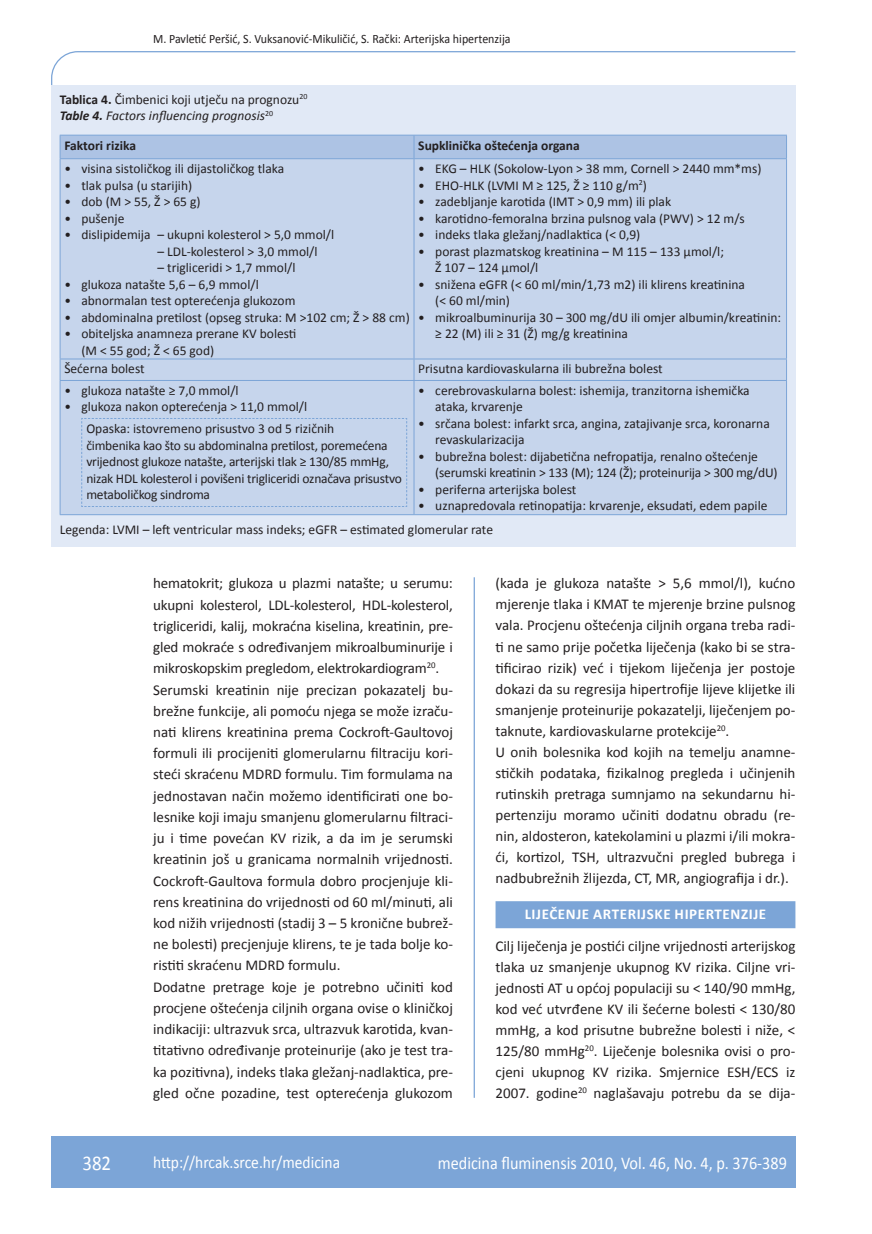
<style>
.page{position:relative;width:872px;height:1234px;background:#fff}
.page>*{position:absolute;margin:0;border:0;box-sizing:border-box;transform-origin:0 0}
.t1{font:21px "Calibri";color:#fff;scale:.9 1}
.t2{font:18px "Calibri";color:#fff;scale:.9 1}
.t3{font:17.25px "Calibri";color:#fff;scale:.9 1}
.t4{font:15px/21.1px "Calibri";color:#231f20}
.t5{font:700 15px "Calibri";letter-spacing:.04em;color:#fff}
.t6{font:13.5px/16.5px "Calibri";color:#231f20}
.t7{font:700 13.5px "Calibri";color:#231f20}
.t8{font:12.75px "Calibri";color:#231f20;scale:.94 1}
.s1{font-weight:700}
.s2{font-weight:700;font-style:italic}
.s3{font-style:italic}
</style>
<div class="page">
<svg style="left:51px;top:51px;width:745px;height:275px"></svg>
<hr style="left:473px;top:577px;width:2px;height:520px;background:#7ca5d7">
<div style="left:51px;top:1135px;width:744px;height:51px;background:#7ca5d7"></div>
<div style="left:495px;top:901px;width:300px;height:27px;background:#7ca5d7"></div>
<div style="left:51px;top:85px;width:744px;height:461px;background:#e1e9f6"></div>
<div style="left:61px;top:159px;width:725px;height:355px;background:#c6d5ec"></div>
<div style="left:60px;top:135px;width:727px;height:23px;background:#adc3e4"></div>
<hr style="left:60px;top:158px;width:354px;height:1px;background:#7ca5d7">
<hr style="left:60px;top:159px;width:1px;height:199px;background:#7ca5d7">
<hr style="left:414px;top:158px;width:373px;height:1px;background:#7ca5d7">
<hr style="left:413px;top:159px;width:1px;height:199px;background:#7ca5d7">
<hr style="left:786px;top:159px;width:1px;height:199px;background:#7ca5d7">
<hr style="left:60px;top:358px;width:354px;height:1px;background:#7ca5d7">
<svg style="left:60px;top:359px;width:1px;height:21px"></svg>
<hr style="left:414px;top:358px;width:373px;height:1px;background:#7ca5d7">
<svg style="left:413px;top:359px;width:1px;height:21px"></svg>
<svg style="left:786px;top:359px;width:1px;height:21px"></svg>
<hr style="left:60px;top:380px;width:354px;height:1px;background:#7ca5d7">
<hr style="left:60px;top:381px;width:1px;height:133px;background:#7ca5d7">
<hr style="left:414px;top:380px;width:373px;height:1px;background:#7ca5d7">
<hr style="left:413px;top:381px;width:1px;height:133px;background:#7ca5d7">
<hr style="left:786px;top:381px;width:1px;height:133px;background:#7ca5d7">
<hr style="left:60px;top:514px;width:354px;height:1px;background:#7ca5d7">
<hr style="left:414px;top:514px;width:373px;height:1px;background:#7ca5d7">
<div style="left:81px;top:417px;width:326px;height:90px;background:#c6d5ec"></div>
<p class="t8" style="left:153px;top:30px;width:382px">M. Pavletić Peršić, S. Vuksanović-Mikuličić, S. Rački: Arterijska hipertenzija</p>
<p class="t6" style="left:60px;top:90px;width:249px"><span class="s1">Tablica 4.</span> Čimbenici koji utječu na prognozu<sup>20<br></sup><span class="s2">Table 4.</span> <span class="s3">Factors influencing prognosis</span><sup>20</sup></p>
<p class="t7" style="left:64px;top:137px;width:73px">Faktori rizika</p>
<p class="t7" style="left:418px;top:137px;width:163px">Supklinička oštećenja organa</p>
<p class="t6" style="left:64px;top:160px;width:221px">• visina sistoličkog ili dijastoličkog tlaka</p>
<p class="t6" style="left:64px;top:176px;width:129px">• tlak pulsa (u starijih)</p>
<p class="t6" style="left:64px;top:193px;width:138px">• dob (M &gt; 55, Ž &gt; 65 g)</p>
<p class="t6" style="left:64px;top:209px;width:62px">• pušenje</p>
<p class="t6" style="left:64px;top:226px;width:271px">• dislipidemija – ukupni kolesterol &gt; 5,0 mmol/l</p>
<p class="t6" style="left:157px;top:242px;width:162px">– LDL-kolesterol &gt; 3,0 mmol/l</p>
<p class="t6" style="left:157px;top:259px;width:140px">– trigliceridi &gt; 1,7 mmol/l</p>
<p class="t6" style="left:64px;top:275px;width:196px">• glukoza natašte 5,6 – 6,9 mmol/l</p>
<p class="t6" style="left:64px;top:292px;width:233px">• abnormalan test opterećenja glukozom</p>
<p class="t6" style="left:64px;top:308px;width:347px">• abdominalna pretilost (opseg struka: M &gt;102 cm; Ž &gt; 88 cm)</p>
<p class="t6" style="left:81px;top:325px;width:217px;text-indent:-17px">• obiteljska anamneza prerane KV bolesti (M &lt; 55 god; Ž &lt; 65 god)</p>
<p class="t6" style="left:418px;top:160px;width:345px">• EKG – HLK (Sokolow-Lyon &gt; 38 mm, Cornell &gt; 2440 mm*ms)</p>
<p class="t6" style="left:418px;top:176px;width:230px">• EHO-HLK (LVMI M ≥ 125, Ž ≥ 110 g/m<sup>2</sup>)</p>
<p class="t6" style="left:418px;top:193px;width:254px">• zadebljanje karotida (IMT &gt; 0,9 mm) ili plak</p>
<p class="t6" style="left:418px;top:209px;width:328px">• karotidno-femoralna brzina pulsnog vala (PWV) &gt; 12 m/s</p>
<p class="t6" style="left:418px;top:226px;width:223px">• indeks tlaka gležanj/nadlaktica (&lt; 0,9)</p>
<p class="t6" style="left:435px;top:242px;width:290px;text-indent:-17px">• porast plazmatskog kreatinina – M 115 – 133 µmol/l;<br>Ž 107 – 124 µmol/l</p>
<p class="t6" style="left:435px;top:275px;width:311px;text-indent:-17px">• snižena eGFR (&lt; 60 ml/min/1,73 m2) ili klirens kreatinina (&lt; 60 ml/min)</p>
<p class="t6" style="left:435px;top:308px;width:347px;text-indent:-17px">• mikroalbuminurija 30 – 300 mg/dU ili omjer albumin/kreatinin: ≥ 22 (M) ili ≥ 31 (Ž) mg/g kreatinina</p>
<p class="t6" style="left:64px;top:360px;width:82px">Šećerna bolest</p>
<p class="t6" style="left:418px;top:360px;width:246px">Prisutna kardiovaskularna ili bubrežna bolest</p>
<p class="t6" style="left:64px;top:381px;width:176px">• glukoza natašte ≥ 7,0 mmol/l</p>
<p class="t6" style="left:86px;top:395px;width:249px;line-height:21.9px;text-indent:-22px">• glukoza nakon opterećenja &gt; 11,0 mmol/l<br>Opaska: istovremeno prisustvo 3 od 5 rizičnih</p>
<p class="t6" style="left:86px;top:436px;width:317px">čimbenika kao što su abdominalna pretilost, poremećena vrijednost glukoze natašte, arterijski tlak ≥ 130/85 mmHg, nizak HDL kolesterol i povišeni trigliceridi označava prisustvo metaboličkog sindroma</p>
<p class="t6" style="left:435px;top:381px;width:316px;text-indent:-17px">• cerebrovaskularna bolest: ishemija, tranzitorna ishemička ataka, krvarenje</p>
<p class="t6" style="left:435px;top:414px;width:336px;text-indent:-17px">• srčana bolest: infarkt srca, angina, zatajivanje srca, koronarna revaskularizacija</p>
<p class="t6" style="left:435px;top:447px;width:344px;text-indent:-17px">• bubrežna bolest: dijabetična nefropatija, renalno oštećenje (serumski kreatinin &gt; 133 (M); 124 (Ž); proteinurija &gt; 300 mg/dU)</p>
<p class="t6" style="left:418px;top:480px;width:160px">• periferna arterijska bolest</p>
<p class="t6" style="left:60px;top:493px;width:709px;line-height:23.7px;text-indent:358px">• uznapredovala retinopatija: krvarenje, eksudati, edem papile<br>Legenda: LVMI – left ventricular mass indeks; eGFR – estimated glomerular rate</p>
<p class="t4" style="left:153px;top:572px;width:301px">hematokrit; glukoza u plazmi natašte; u serumu: ukupni kolesterol, LDL-kolesterol, HDL-kolesterol, trigliceridi, kalij, mokraćna kiselina, kreatinin, pre&shy;gled mokraće s određivanjem mikroalbuminurije i mikroskopskim pregledom, elektrokardiogram<sup>20</sup>.<br>Serumski kreatinin nije precizan pokazatelj bu&shy;brežne funkcije, ali pomoću njega se može izraču&shy;nati klirens kreatinina prema Cockroft-Gaultovoj formuli ili procijeniti glomerularnu filtraciju kori&shy;steći skraćenu MDRD formulu. Tim formulama na jednostavan način možemo identificirati one bo&shy;lesnike koji imaju smanjenu glomerularnu filtraci&shy;ju i time povećan KV rizik, a da im je serumski kreatinin još u granicama normalnih vrijednosti.<br>Cockroft-Gaultova formula dobro procjenjuje kli&shy;rens kreatinina do vrijednosti od 60 ml/minuti, ali kod nižih vrijednosti (stadij 3 – 5 kronične bubrež&shy;ne bolesti) precjenjuje klirens, te je tada bolje ko&shy;ristiti skraćenu MDRD formulu.<br>Dodatne pretrage koje je potrebno učiniti kod procjene oštećenja ciljnih organa ovise o kliničkoj indikaciji: ultrazvuk srca, ultrazvuk karotida, kvan&shy;titativno određivanje proteinurije (ako je test tra&shy;ka pozitivna), indeks tlaka gležanj-nadlaktica, pre&shy;gled očne pozadine, test opterećenja glukozom</p>
<p class="t4" style="left:495px;top:572px;width:301px">(kada je glukoza natašte &gt; 5,6 mmol/l), kućno mjerenje tlaka i KMAT te mjerenje brzine pulsnog vala. Procjenu oštećenja ciljnih organa treba radi&shy;ti ne samo prije početka liječenja (kako bi se stra&shy;tificirao rizik) već i tijekom liječenja jer postoje dokazi da su regresija hipertrofije lijeve klijetke ili smanjenje proteinurije pokazatelji, liječenjem po&shy;taknute, kardiovaskularne protekcije<sup>20</sup>.<br>U onih bolesnika kod kojih na temelju anamne&shy;stičkih podataka, fizikalnog pregleda i učinjenih rutinskih pretraga sumnjamo na sekundarnu hi&shy;pertenziju moramo učiniti dodatnu obradu (re&shy;nin, aldosteron, katekolamini u plazmi i/ili mokra&shy;ći, kortizol, TSH, ultrazvučni pregled bubrega i nadbubrežnih žlijezda, CT, MR, angiografija i dr.).</p>
<p class="t5" style="left:524px;top:904px;width:241px">LIJEČENJE ARTERIJSKE HIPERTENZIJE</p>
<p class="t4" style="left:495px;top:934px;width:301px;text-align:justify">Cilj liječenja je postići ciljne vrijednosti arterijskog tlaka uz smanjenje ukupnog KV rizika. Ciljne vri&shy;jednosti AT u općoj populaciji su &lt; 140/90 mmHg, kod već utvrđene KV ili šećerne bolesti &lt; 130/80 mmHg, a kod prisutne bubrežne bolesti i niže, &lt; 125/80 mmHg<sup>20</sup>. Liječenje bolesnika ovisi o pro&shy;cjeni ukupnog KV rizika. Smjernice ESH/ECS iz 2007. godine<sup>20</sup> naglašavaju potrebu da se dija-</p>
<h1 class="t1" style="left:82px;top:1149px;width:33px">382</h1>
<p class="t3" style="left:153px;top:1150px;width:209px">http://hrcak.srce.hr/medicina</p>
<p class="t2" style="left:438px;top:1151px;width:389px">medicina fluminensis 2010, Vol. 46, No. 4, p. 376-389</p>
</div>
